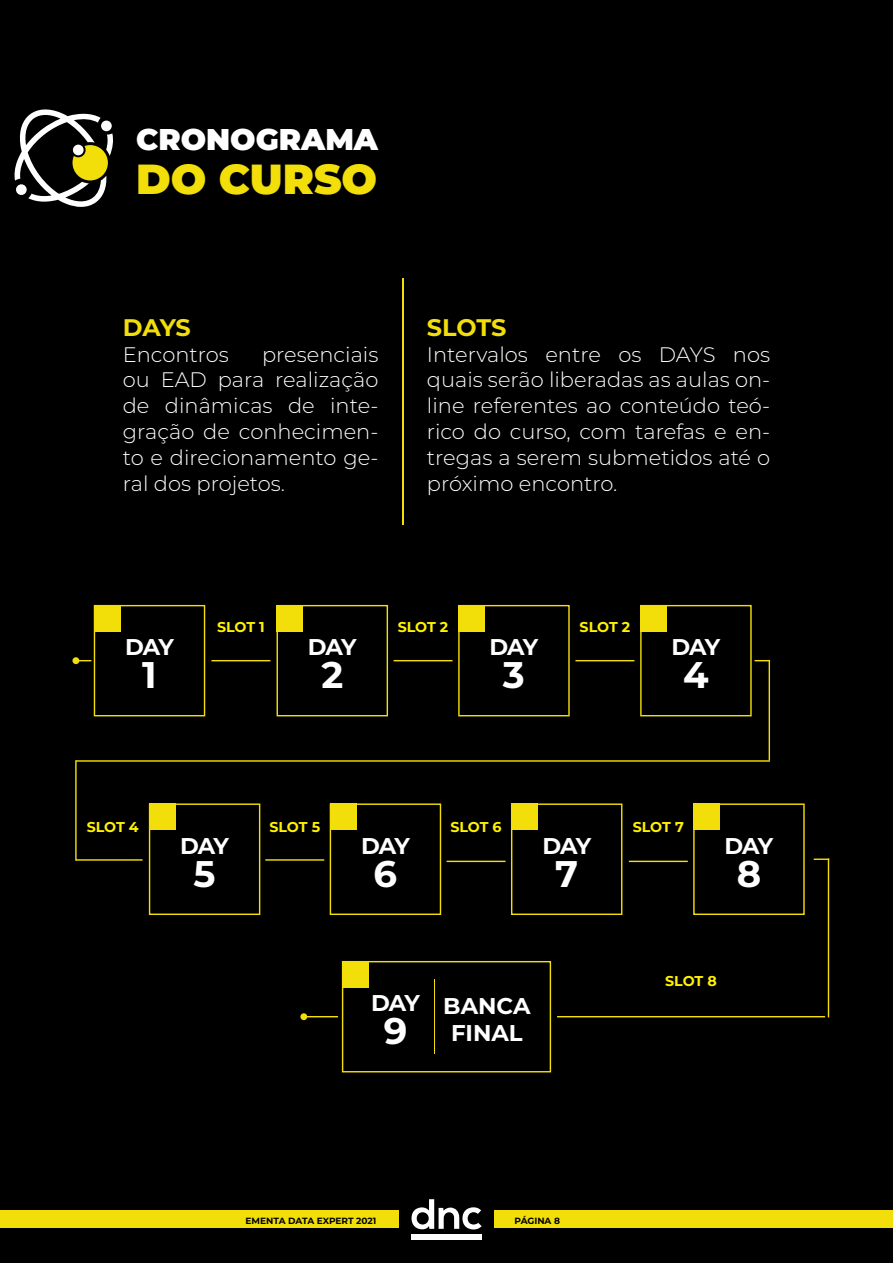
<style>
.page{position:relative;width:893px;height:1263px;background:#000}
.page>*{position:absolute;margin:0;border:0;box-sizing:border-box;transform-origin:0 0}
.t1{font:900 42px "Montserrat";color:#f2de08}
.t2{font:700 37.05px "Montserrat";color:#fff}
.t3{font:900 30px "Montserrat";color:#fff}
.t4{font:700 24px "Montserrat";letter-spacing:-.01em;color:#f2de08}
.t5{font:700 22.8px "Montserrat";letter-spacing:-.05em;color:#fff}
.t6{font:700 22.8px/27px "Montserrat";color:#fff;text-align:center}
.t7{font:300 21px/25.8px "Montserrat";color:#fff;text-align:justify}
.t8{font:700 14.25px "Montserrat";letter-spacing:-.01em;color:#fff200}
.t9{font:700 9px "Montserrat";letter-spacing:-.005em;color:#000}
.s1{color:#f2de08}
</style>
<div class="page">
<div style="left:411px;top:1234px;width:24px;height:5px;background:#fff"></div>
<div style="left:435px;top:1234px;width:23px;height:5px;background:#fff"></div>
<div style="left:458px;top:1234px;width:24px;height:5px;background:#fff"></div>
<svg style="left:411px;top:1199px;width:71px;height:30px"></svg>
<div style="left:494px;top:1211px;width:399px;height:17px;background:#f2de08"></div>
<div style="left:0;top:1211px;width:399px;height:17px;background:#f2de08"></div>
<svg style="left:14px;top:109px;width:99px;height:98px"></svg>
<div style="left:73px;top:145px;width:11px;height:10px;background:#fff;border-radius:50%"></div>
<hr style="left:402px;top:278px;width:1px;height:247px;background:#f2de08">
<div style="left:94px;top:605px;width:111px;height:111px;border:1px solid #f2de08"></div>
<div style="left:277px;top:605px;width:111px;height:111px;border:1px solid #f2de08"></div>
<div style="left:149px;top:803px;width:111px;height:112px;border:1px solid #f2de08"></div>
<div style="left:458px;top:605px;width:112px;height:111px;border:1px solid #f2de08"></div>
<div style="left:330px;top:803px;width:111px;height:112px;border:1px solid #f2de08"></div>
<div style="left:342px;top:961px;width:209px;height:111px;border:1px solid #f2de08"></div>
<div style="left:511px;top:803px;width:111px;height:112px;border:1px solid #f2de08"></div>
<div style="left:693px;top:803px;width:112px;height:112px;border:1px solid #f2de08"></div>
<div style="left:640px;top:605px;width:112px;height:111px;border:1px solid #f2de08"></div>
<div style="left:94px;top:605px;width:26px;height:27px;background:#f2de08"></div>
<div style="left:277px;top:605px;width:26px;height:27px;background:#f2de08"></div>
<div style="left:149px;top:803px;width:27px;height:27px;background:#f2de08"></div>
<div style="left:458px;top:605px;width:27px;height:27px;background:#f2de08"></div>
<div style="left:330px;top:803px;width:26px;height:27px;background:#f2de08"></div>
<div style="left:342px;top:961px;width:27px;height:27px;background:#f2de08"></div>
<hr style="left:434px;top:979px;width:1px;height:75px;background:#f2de08">
<div style="left:511px;top:803px;width:27px;height:27px;background:#f2de08"></div>
<div style="left:693px;top:803px;width:27px;height:27px;background:#f2de08"></div>
<div style="left:640px;top:605px;width:27px;height:27px;background:#f2de08"></div>
<hr style="left:211px;top:660px;width:59px;height:1px;background:#f2de08">
<hr style="left:394px;top:660px;width:59px;height:1px;background:#f2de08">
<hr style="left:575px;top:660px;width:59px;height:1px;background:#f2de08">
<hr style="left:265px;top:859px;width:59px;height:2px;background:#f2de08">
<hr style="left:76px;top:859px;width:67px;height:2px;background:#f2de08">
<hr style="left:76px;top:760px;width:694px;height:2px;background:#f2de08">
<hr style="left:557px;top:1016px;width:268px;height:1px;background:#f2de08">
<hr style="left:447px;top:861px;width:59px;height:1px;background:#f2de08">
<hr style="left:629px;top:861px;width:59px;height:1px;background:#f2de08">
<svg style="left:79px;top:660px;width:12px;height:1px"></svg>
<hr style="left:304px;top:1016px;width:34px;height:1px;background:#f2de08">
<svg style="left:754px;top:660px;width:15px;height:1px"></svg>
<svg style="left:814px;top:858px;width:14px;height:2px"></svg>
<div style="left:72px;top:657px;width:7px;height:7px;background:#f2de08;border-radius:50%"></div>
<div style="left:300px;top:1013px;width:7px;height:7px;background:#f2de08;border-radius:50%"></div>
<hr style="left:75px;top:760px;width:2px;height:101px;background:#f2de08">
<hr style="left:769px;top:660px;width:1px;height:100px;background:#f2de08">
<hr style="left:828px;top:858px;width:1px;height:159px;background:#f2de08">
<h3 class="t3" style="left:136px;top:117px;width:244px">CRONOGRAMA</h3>
<h1 class="t1" style="left:136px;top:147px;width:243px">DO CURSO</h1>
<p class="t4" style="left:123px;top:310px;width:70px">DAYS</p>
<p class="t7" style="left:123px;top:341px;width:108px">Encontros</p>
<p class="t7" style="left:123px;top:341px;width:257px;text-indent:139px">presenciais ou EAD para realização de dinâmicas de inte&shy;gração de conhecimen&shy;to e direcionamento ge&shy;ral dos projetos.</p>
<p class="t4" style="left:427px;top:310px;width:81px">SLOTS</p>
<p class="t7" style="left:427px;top:341px;width:345px">Intervalos entre os DAYS nos quais serão liberadas as aulas on&shy;line referentes ao conteúdo teó&shy;rico do curso, com tarefas e en&shy;tregas a serem submetidos até o próximo encontro.</p>
<p class="t5" style="left:125px;top:631px;width:50px">DAY</p>
<h2 class="t2" style="left:142px;top:648px;width:16px">1</h2>
<p class="t8" style="left:217px;top:617px;width:49px">SLOT 1</p>
<p class="t5" style="left:308px;top:631px;width:50px">DAY</p>
<h2 class="t2" style="left:321px;top:648px;width:23px">2</h2>
<p class="t8" style="left:398px;top:617px;width:52px">SLOT 2</p>
<p class="t8" style="left:580px;top:617px;width:52px">SLOT 2</p>
<p class="t5" style="left:490px;top:631px;width:50px">DAY</p>
<h2 class="t2" style="left:503px;top:648px;width:23px">3</h2>
<p class="t5" style="left:672px;top:631px;width:50px">DAY</p>
<h2 class="t2" style="left:683px;top:648px;width:27px">4</h2>
<p class="t8" style="left:87px;top:817px;width:54px">SLOT 4</p>
<p class="t8" style="left:269px;top:817px;width:52px">SLOT 5</p>
<p class="t8" style="left:450px;top:817px;width:53px">SLOT 6</p>
<p class="t8" style="left:633px;top:817px;width:53px">SLOT 7</p>
<p class="t5" style="left:180px;top:829px;width:50px">DAY</p>
<h2 class="t2" style="left:194px;top:847px;width:24px">5</h2>
<p class="t5" style="left:361px;top:829px;width:50px">DAY</p>
<h2 class="t2" style="left:374px;top:847px;width:25px">6</h2>
<p class="t5" style="left:542px;top:829px;width:50px">DAY</p>
<h2 class="t2" style="left:555px;top:847px;width:24px">7</h2>
<p class="t5" style="left:725px;top:829px;width:50px">DAY</p>
<h2 class="t2" style="left:737px;top:847px;width:26px">8</h2>
<p class="t5" style="left:371px;top:987px;width:50px">DAY</p>
<h2 class="t2" style="left:384px;top:1004px;width:25px">9</h2>
<p class="t6" style="left:443px;top:991px;width:89px">BANCA<br>FINAL</p>
<p class="t8" style="left:665px;top:971px;width:53px">SLOT 8</p>
<p class="t9" style="left:246px;top:1214px;width:155px">EMENTA DATA EXPERT 2021<span class="s1">_____</span></p>
<p class="t9" style="left:514px;top:1214px;width:47px">PÁGINA 8</p>
</div>
